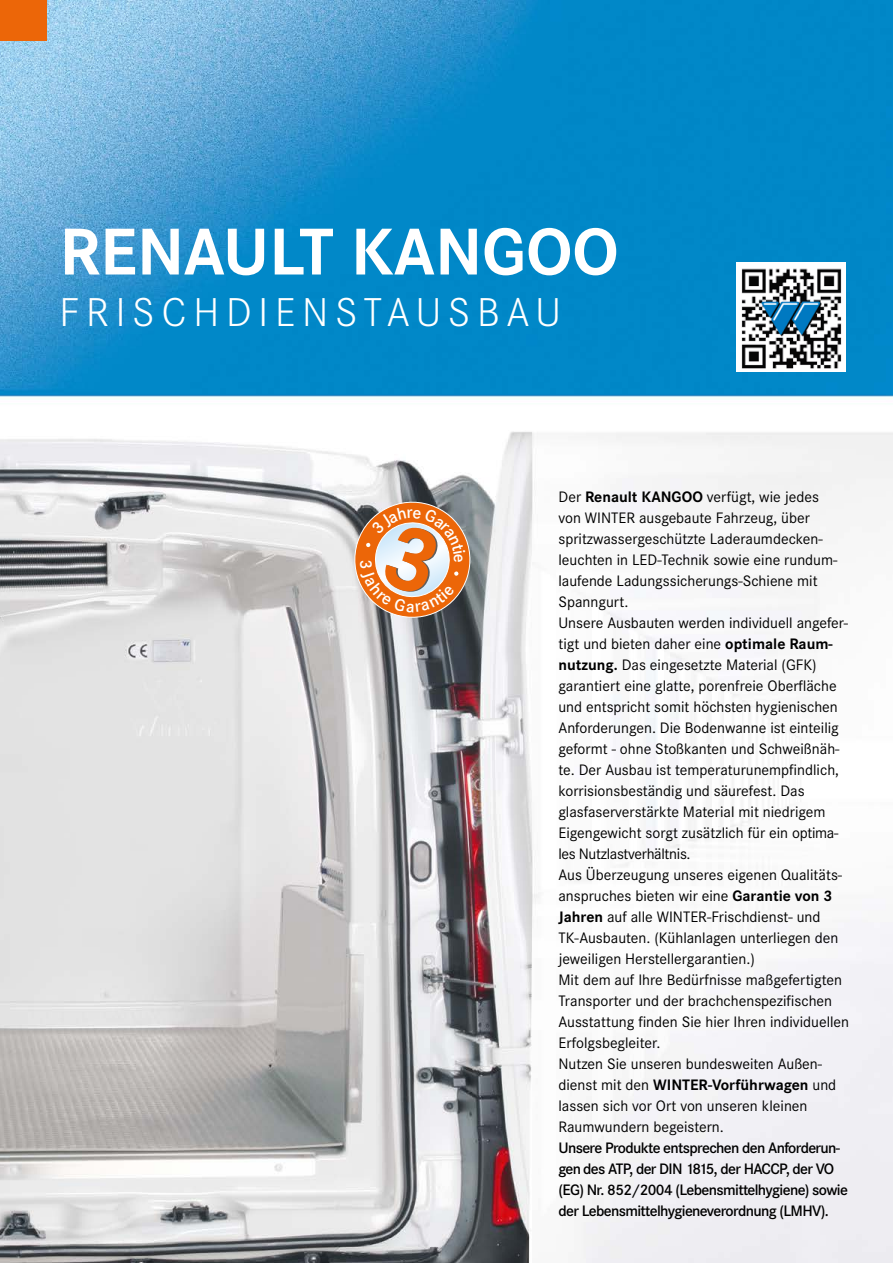
<style>
.page{position:relative;width:893px;height:1263px;background:#fff}
.page>*{position:absolute;margin:0;border:0;box-sizing:border-box;transform-origin:0 0}
.t1{font:700 68.7px "Corporate S";color:#fff}
.t2{font:300 41.85px "Corporate S";letter-spacing:.16em;color:#fff}
.t3{font:15.75px/21px "Corporate S";color:#000}
.t4{font:600 15.75px/21px "Corporate S";letter-spacing:-.04em;color:#000}
.s1{font-weight:700}
</style>
<div class="page">
<img style="left:0;top:0;width:893px;height:1263px">
<div style="left:0;top:0;width:47px;height:40px;background:#ec6608"></div>
<img style="left:737px;top:262px;width:109px;height:110px">
<svg style="left:347px;top:494px;width:131px;height:130px;background:#c7926c"></svg>
<h1 class="t1" style="left:60px;top:212px;width:561px">RENAULT KANGOO</h1>
<h2 class="t2" style="left:60px;top:289px;width:503px">FRISCHDIENSTAUSBAU</h2>
<p class="t3" style="left:558px;top:486px;width:292px">Der <span class="s1">Renault KANGOO</span> verfügt, wie jedes<br>von WINTER ausgebaute Fahrzeug, über spritzwassergeschützte Laderaumdecken&shy;leuchten in LED-Technik sowie eine rundum&shy;laufende Ladungssicherungs-Schiene mit Spanngurt.<br>Unsere Ausbauten werden individuell angefer&shy;tigt und bieten daher eine <span class="s1">optimale Raum&shy;nutzung.</span> Das eingesetzte Material (GFK) garantiert eine glatte, porenfreie Oberfläche und entspricht somit höchsten hygienischen Anforderungen. Die Bodenwanne ist einteilig geformt - ohne Stoßkanten und Schweißnäh&shy;te. Der Ausbau ist temperaturunempfindlich, korrisionsbeständig und säurefest. Das glasfaserverstärkte Material mit niedrigem Eigengewicht sorgt zusätzlich für ein optima&shy;les Nutzlastverhältnis.<br>Aus Überzeugung unseres eigenen Qualitäts&shy;anspruches bieten wir eine <span class="s1">Garantie von 3<br>Jahren</span> auf alle WINTER-Frischdienst- und TK-Ausbauten. (Kühlanlagen unterliegen den jeweiligen Herstellergarantien.)<br>Mit dem auf Ihre Bedürfnisse maßgefertigten Transporter und der brachchenspezifischen Ausstattung finden Sie hier Ihren individuellen Erfolgsbegleiter.<br>Nutzen Sie unseren bundesweiten Außen&shy;dienst mit den <span class="s1">WINTER-Vorführwagen</span> und lassen sich vor Ort von unseren kleinen Raumwundern begeistern.</p>
<p class="t4" style="left:558px;top:1137px;width:291px">Unsere Produkte entsprechen den Anforderun&shy;gen des ATP, der DIN 1815, der HACCP, der VO (EG) Nr. 852/2004 (Lebensmittelhygiene) sowie der Lebensmittelhygieneverordnung (LMHV).</p>
</div>
